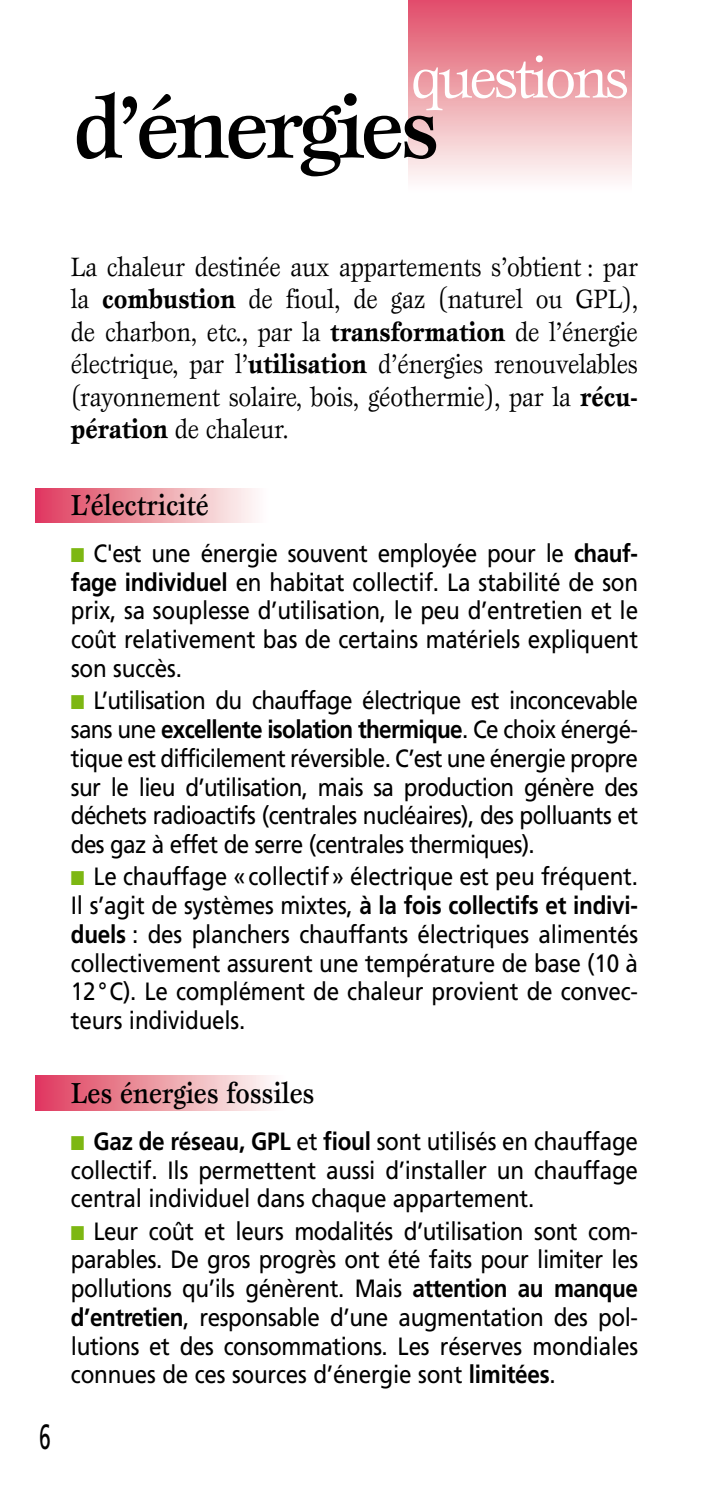
<style>
.page{position:relative;width:709px;height:1489px;background:#fff}
.page>*{position:absolute;margin:0;border:0;box-sizing:border-box;transform-origin:0 0}
.t1{font:500 90px "Esprit";letter-spacing:-.05em;color:#000}
.t2{font:60px "Esprit";letter-spacing:-.06em;color:#fff}
.t3{font:500 30px "Esprit";letter-spacing:-.01em;color:#000;scale:.9 1}
.t4{font:27.5px/32.5px "Esprit";letter-spacing:-.01em;color:#000;text-align:justify;scale:.9 1}
.t5{font:25px/28.8px "Frutiger";letter-spacing:-.01em;color:#000;text-align:justify;scale:.9 1}
.s1{font-weight:700}
</style>
<div class="page">
<div style="left:35px;top:488px;width:234px;height:34px;background:linear-gradient(to right,#de3a59,#fefffc)"></div>
<div style="left:408px;top:0;width:223px;height:193px;background:linear-gradient(to bottom,#e04d66,#fefffe)"></div>
<div style="left:35px;top:1075px;width:251px;height:35px;background:linear-gradient(to right,#de3a59,#fefffc)"></div>
<h2 class="t2" style="left:411px;top:41px;width:219px">questions</h2>
<h1 class="t1" style="left:73px;top:72px;width:368px">d’énergies</h1>
<p class="t4" style="left:71px;top:250px;width:631px">La chaleur destinée aux appartements s’obtient : par la <span class="s1">combustion</span> de fioul, de gaz (naturel ou GPL), de charbon, etc., par la <span class="s1">transformation</span> de l’énergie électrique, par l’<span class="s1">utilisation</span> d’énergies renouvelables (rayonnement solaire, bois, géothermie), par la <span class="s1">récu&shy;pération</span> de chaleur.</p>
<p class="t3" style="left:71px;top:487px;width:155px">L’électricité</p>
<p class="t5" style="left:71px;top:538px;width:632px;text-indent:81px">une énergie souvent employée pour le <span class="s1">chauf&shy;fage individuel</span> en habitat collectif. La stabilité de son prix, sa souplesse d’utilisation, le peu d’entretien et le coût relativement bas de certains matériels expliquent son succès.</p>
<p class="t5" style="left:71px;top:686px;width:632px;text-indent:23px">L’utilisation du chauffage électrique est inconcevable sans une <span class="s1">excellente isolation thermique</span>. Ce choix énergé&shy;tique est difficilement réversible. C’est une énergie propre sur le lieu d’utilisation, mais sa production génère des déchets radioactifs (centrales nucléaires), des polluants et des gaz à effet de serre (centrales thermiques).</p>
<p class="t5" style="left:71px;top:862px;width:632px;text-align:left;text-indent:23px">Le chauffage «collectif» électrique est peu fréquent.<br>Il s’agit de systèmes mixtes, <span class="s1">à la fois collectifs et indivi&shy;duels</span> : des planchers chauffants électriques alimentés collectivement assurent une température de base (10 à 12 °C). Le complément de chaleur provient de convec&shy;teurs individuels.</p>
<p class="t3" style="left:71px;top:1074px;width:272px">Les énergies fossiles</p>
<p class="t5" style="left:71px;top:1126px;width:631px;text-indent:22px"><span class="s1">Gaz de réseau, GPL</span> et <span class="s1">fioul</span> sont utilisés en chauffage collectif. Ils permettent aussi d’installer un chauffage central individuel dans chaque appartement.</p>
<p class="t5" style="left:71px;top:1216px;width:631px;text-indent:23px">Leur coût et leurs modalités d’utilisation sont com&shy;parables. De gros progrès ont été faits pour limiter les pollutions qu’ils génèrent. Mais <span class="s1">attention au manque d’entretien</span>, responsable d’une augmentation des pol&shy;lutions et des consommations. Les réserves mondiales connues de ces sources d’énergie sont <span class="s1">limitées</span>.</p>
</div>
